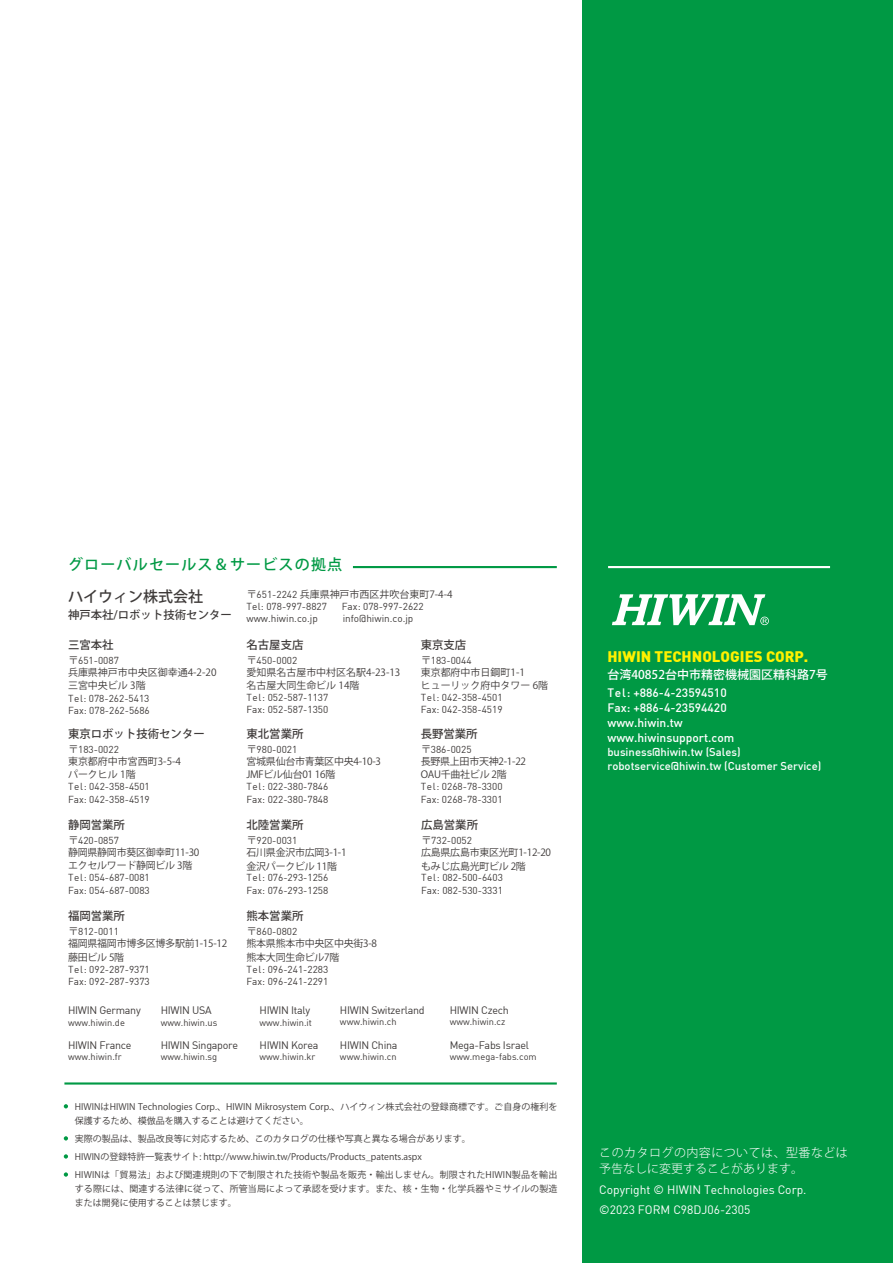
<style>
.page{position:relative;width:893px;height:1263px;background:#fff}
.page>*{position:absolute;margin:0;border:0;box-sizing:border-box;transform-origin:0 0}
.t1{font:900 15px "DIN";color:#fff100}
.t2{font:500 15px "Koz Go Std";letter-spacing:.08em;color:#094}
.t3{font:500 15px "Koz Go Std";color:#3e3a39}
.t4{font:500 12px/15px "DIN";color:#fff}
.t5{font:12px "DIN";color:#fff}
.t6{font:300 12px/15.9px "Koz Go Pro";letter-spacing:.04em;color:#fff}
.t7{font:500 12px "Koz Go Std";color:#fff}
.t8{font:500 11.4px "Koz Go Std";color:#3e3a39}
.t9{font:500 11.25px/14.2px "DIN";color:#fff}
.t10{font:10.65px "DIN";letter-spacing:-.025em;color:#3e3a39}
.t11{font:10.05px/12.1px "DIN";color:#3e3a39}
.t12{font:10.05px/13.5px "Koz Go Pro";letter-spacing:-.025em;color:#3e3a39}
.t13{font:10.05px/12.9px "Koz Go Pro";color:#3e3a39}
.t14{font:9.3px "DIN";color:#3e3a39}
.t15{font:9px/13.8px "Koz Go Pro";letter-spacing:.005em;color:#3e3a39}
.s1{font-weight:300;font-size:10.65px}
.s2{font-family:"DIN"}
.s3{font-family:"Koz Go Pro";font-weight:300;font-size:10.65px}
</style>
<div class="page">
<div style="left:583px;top:0;width:310px;height:1263px;background:#094"></div>
<hr style="left:64px;top:1082px;width:493px;height:2px;background:#094">
<svg style="left:64px;top:1104px;width:4px;height:4px"></svg>
<svg style="left:64px;top:1136px;width:4px;height:4px"></svg>
<svg style="left:64px;top:1154px;width:4px;height:4px"></svg>
<svg style="left:64px;top:1172px;width:4px;height:5px"></svg>
<hr style="left:353px;top:566px;width:204px;height:2px;background:#094">
<hr style="left:608px;top:566px;width:222px;height:2px;background:#fff">
<svg style="left:612px;top:594px;width:157px;height:31px"></svg>
<h1 class="t2" style="left:68px;top:555px;width:276px">グローバルセールス＆サービスの拠点</h1>
<p class="t13" style="left:246px;top:588px;width:208px"><span class="s1">〒</span><span class="s2">651-2242</span> 兵庫県神戸市西区井吹台東町7-4-4</p>
<p class="t11" style="left:246px;top:600px;width:82px">Tel: 078-997-8827</p>
<p class="t11" style="left:342px;top:600px;width:83px">Fax: 078-997-2622</p>
<p class="t11" style="left:246px;top:612px;width:73px">www.hiwin.co.jp</p>
<p class="t11" style="left:343px;top:612px;width:72px">info@hiwin.co.jp</p>
<h1 class="t3" style="left:68px;top:587px;width:137px">ハイウィン株式会社</h1>
<p class="t8" style="left:68px;top:607px;width:165px">神戸本社/ロボット技術センター</p>
<p class="t8" style="left:68px;top:638px;width:47px">三宮本社</p>
<p class="t11" style="left:68px;top:654px;width:52px"><span class="s3">〒</span>651-0087</p>
<p class="t13" style="left:68px;top:666px;width:150px">兵庫県神戸市中央区御幸通4-2-20三宮中央ビル 3階</p>
<p class="t11" style="left:68px;top:692px;width:83px">Tel: 078-262-5413<br>Fax: 078-262-5686</p>
<p class="t8" style="left:246px;top:637px;width:58px">名古屋支店</p>
<p class="t11" style="left:246px;top:654px;width:52px"><span class="s3">〒</span>450-0002</p>
<p class="t13" style="left:246px;top:665px;width:155px;line-height:13.5px">愛知県名古屋市中村区名駅4-23-13名古屋大同生命ビル 14階</p>
<p class="t11" style="left:246px;top:691px;width:83px">Tel: 052-587-1137<br>Fax: 052-587-1350</p>
<p class="t8" style="left:421px;top:637px;width:47px">東京支店</p>
<p class="t11" style="left:421px;top:654px;width:52px"><span class="s3">〒</span>183-0044</p>
<p class="t13" style="left:421px;top:666px;width:129px">東京都府中市日鋼町1-1<br>ヒューリック府中タワー 6階</p>
<p class="t11" style="left:421px;top:691px;width:83px">Tel: 042-358-4501<br>Fax: 042-358-4519</p>
<p class="t8" style="left:68px;top:727px;width:138px">東京ロボット技術センター</p>
<p class="t11" style="left:68px;top:743px;width:52px"><span class="s3">〒</span>183-0022</p>
<p class="t13" style="left:68px;top:755px;width:115px">東京都府中市宮西町3-5-4パークヒル 1階</p>
<p class="t11" style="left:68px;top:780px;width:83px">Tel: 042-358-4501<br>Fax: 042-358-4519</p>
<p class="t8" style="left:246px;top:727px;width:58px">東北営業所</p>
<p class="t11" style="left:246px;top:743px;width:52px"><span class="s3">〒</span>980-0021</p>
<p class="t12" style="left:246px;top:755px;width:136px;line-height:12.9px">宮城県仙台市青葉区中央4-10-3<br>JMFビル仙台01 16階</p>
<p class="t11" style="left:246px;top:780px;width:83px">Tel: 022-380-7846<br>Fax: 022-380-7848</p>
<p class="t8" style="left:421px;top:727px;width:58px">長野営業所</p>
<p class="t11" style="left:421px;top:743px;width:52px"><span class="s3">〒</span>386-0025</p>
<p class="t12" style="left:421px;top:755px;width:107px">長野県上田市天神2-1-22<br>OAU千曲社ビル 2階</p>
<p class="t11" style="left:421px;top:780px;width:83px">Tel: 0268-78-3300<br>Fax: 0268-78-3301</p>
<p class="t8" style="left:68px;top:818px;width:58px">静岡営業所</p>
<p class="t11" style="left:68px;top:834px;width:52px"><span class="s3">〒</span>420-0857</p>
<p class="t12" style="left:68px;top:846px;width:143px;line-height:12.9px">静岡県静岡市葵区御幸町11-30　エクセルワード静岡ビル 3階</p>
<p class="t11" style="left:68px;top:871px;width:83px">Tel: 054-687-0081<br>Fax: 054-687-0083</p>
<p class="t8" style="left:246px;top:818px;width:58px">北陸営業所</p>
<p class="t11" style="left:246px;top:834px;width:52px"><span class="s3">〒</span>920-0031</p>
<p class="t12" style="left:246px;top:846px;width:102px">石川県金沢市広岡3-1-1金沢パークビル 11階</p>
<p class="t11" style="left:246px;top:871px;width:83px">Tel: 076-293-1256<br>Fax: 076-293-1258</p>
<p class="t8" style="left:421px;top:818px;width:58px">広島営業所</p>
<p class="t11" style="left:421px;top:834px;width:52px"><span class="s3">〒</span>732-0052</p>
<p class="t12" style="left:421px;top:846px;width:132px">広島県広島市東区光町1-12-20もみじ広島光町ビル 2階</p>
<p class="t11" style="left:421px;top:871px;width:83px">Tel: 082-500-6403<br>Fax: 082-530-3331</p>
<p class="t8" style="left:68px;top:909px;width:59px">福岡営業所</p>
<p class="t11" style="left:68px;top:925px;width:52px"><span class="s3">〒</span>812-0011</p>
<p class="t12" style="left:68px;top:937px;width:161px">福岡県福岡市博多区博多駅前1-15-12藤田ビル 5階</p>
<p class="t11" style="left:68px;top:963px;width:83px">Tel: 092-287-9371<br>Fax: 092-287-9373</p>
<p class="t8" style="left:246px;top:909px;width:58px">熊本営業所</p>
<p class="t11" style="left:246px;top:925px;width:52px"><span class="s3">〒</span>860-0802</p>
<p class="t12" style="left:246px;top:937px;width:142px">熊本県熊本市中央区中央街3-8　熊本大同生命ビル7階</p>
<p class="t11" style="left:246px;top:963px;width:83px">Tel: 096-241-2283<br>Fax: 096-241-2291</p>
<p class="t10" style="left:68px;top:1004px;width:74px">HIWIN Germany</p>
<p class="t14" style="left:68px;top:1016px;width:58px">www.hiwin.de</p>
<p class="t10" style="left:161px;top:1004px;width:53px">HIWIN USA</p>
<p class="t14" style="left:161px;top:1016px;width:58px">www.hiwin.us</p>
<p class="t10" style="left:260px;top:1004px;width:52px">HIWIN Italy</p>
<p class="t14" style="left:260px;top:1016px;width:54px">www.hiwin.it</p>
<p class="t10" style="left:340px;top:1003px;width:86px">HIWIN Switzerland</p>
<p class="t14" style="left:340px;top:1016px;width:58px">www.hiwin.ch</p>
<p class="t10" style="left:450px;top:1003px;width:61px">HIWIN Czech</p>
<p class="t14" style="left:450px;top:1016px;width:57px">www.hiwin.cz</p>
<p class="t10" style="left:68px;top:1038px;width:65px">HIWIN France</p>
<p class="t14" style="left:68px;top:1051px;width:55px">www.hiwin.fr</p>
<p class="t10" style="left:161px;top:1038px;width:79px">HIWIN Singapore</p>
<p class="t14" style="left:161px;top:1051px;width:58px">www.hiwin.sg</p>
<p class="t10" style="left:260px;top:1038px;width:60px">HIWIN Korea</p>
<p class="t14" style="left:260px;top:1051px;width:57px">www.hiwin.kr</p>
<p class="t10" style="left:340px;top:1038px;width:59px">HIWIN China</p>
<p class="t14" style="left:340px;top:1051px;width:58px">www.hiwin.cn</p>
<p class="t10" style="left:450px;top:1038px;width:81px">Mega-Fabs Israel</p>
<p class="t14" style="left:450px;top:1051px;width:89px">www.mega-fabs.com</p>
<p class="t15" style="left:75px;top:1100px;width:484px">HIWINはHIWIN Technologies Corp.、HIWIN Mikrosystem Corp.、ハイウィン株式会社の登録商標です。ご自身の権利を保護するため、模倣品を購入することは避けてください。</p>
<p class="t15" style="left:75px;top:1130px;width:484px;line-height:18px">実際の製品は、製品改良等に対応するため、このカタログの仕様や写真と異なる場合があります。<br>HIWINの登録特許一覧表サイト: http://www.hiwin.tw/Products/Products_patents.aspx<br>HIWINは「貿易法」および関連規則の下で制限された技術や製品を販売・輸出しません。制限されたHIWIN製品を輸出</p>
<p class="t15" style="left:75px;top:1182px;width:484px">する際には、関連する法律に従って、所管当局によって承認を受けます。また、核・生物・化学兵器やミサイルの製造または開発に使用することは禁じます。</p>
<h1 class="t1" style="left:607px;top:647px;width:202px">HIWIN TECHNOLOGIES CORP.</h1>
<p class="t7" style="left:607px;top:667px;width:222px">台湾40852台中市精密機械園区精科路7号</p>
<p class="t4" style="left:607px;top:684px;width:128px">Tel: +886-4-23594510<br>Fax: +886-4-23594420 www.hiwin.tw www.hiwinsupport.com</p>
<p class="t9" style="left:607px;top:744px;width:215px">business@hiwin.tw (Sales) robotservice@hiwin.tw (Customer Service)</p>
<p class="t6" style="left:599px;top:1144px;width:250px">このカタログの内容については、型番などは予告なしに変更することがあります。</p>
<p class="t5" style="left:599px;top:1182px;width:209px">Copyright © HIWIN Technologies Corp.</p>
<p class="t5" style="left:599px;top:1202px;width:152px">©2023 FORM C98DJ06-2305</p>
</div>
